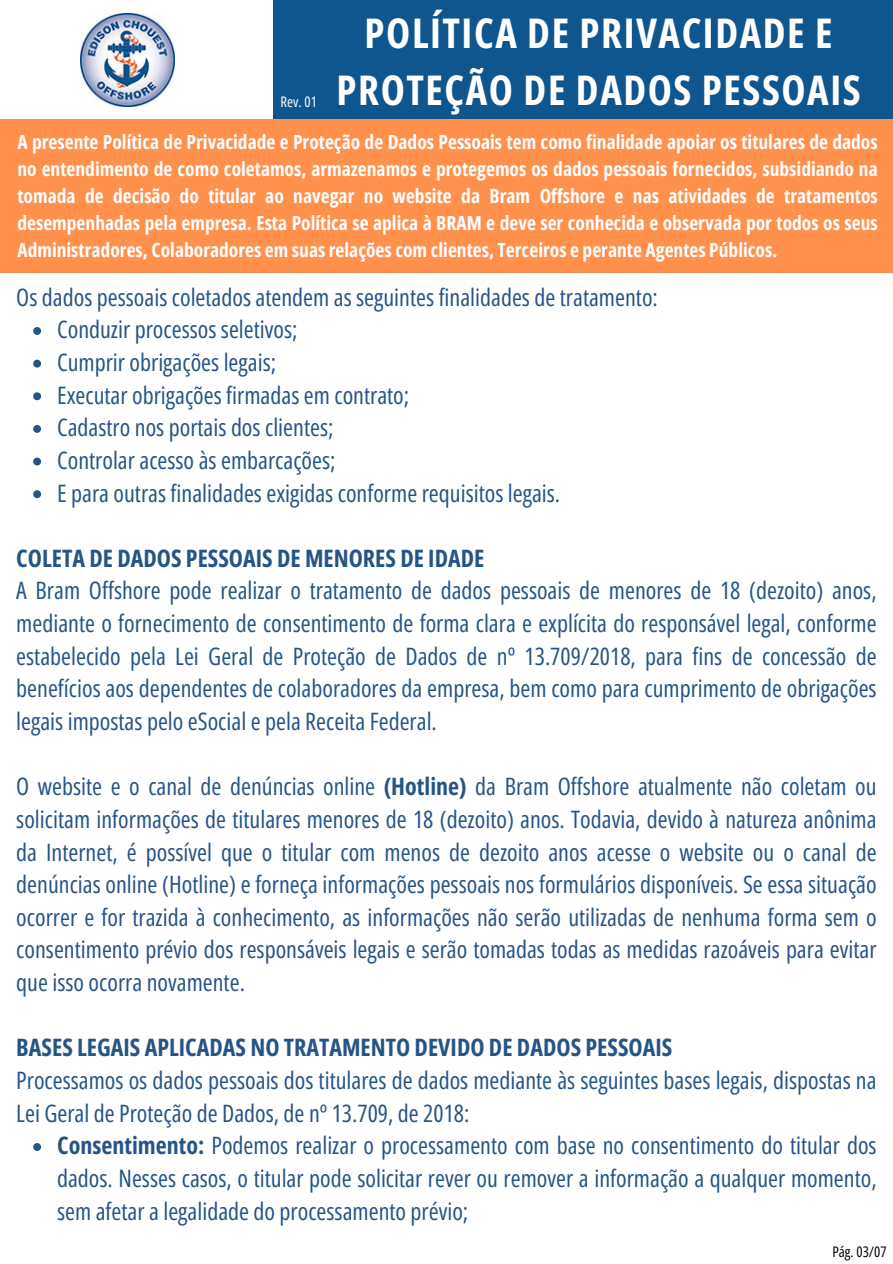
<style>
.page{position:relative;width:893px;height:1264px;background:#fff}
.page>*{position:absolute;margin:0;border:0;box-sizing:border-box;transform-origin:0 0}
.t1{font:700 40.8px/56.2px "Open Sans Condensed";letter-spacing:.04em;color:#fff;text-align:center}
.t2{font:24px/32.7px "Open Sans Condensed";color:#255486;text-align:justify}
.t3{font:700 24px "Open Sans Condensed";color:#255486}
.t4{font:700 19.5px/27px "Open Sans Condensed";color:#fff;text-align:justify}
.t5{font:14.55px "Open Sans Condensed";color:#000}
.t6{font:14.55px "Open Sans Condensed";color:#fff}
.s1{font-weight:700}
</style>
<div class="page">
<div style="left:585px;top:0;width:307px;height:118px;background:#0f558e"></div>
<div style="left:273px;top:0;width:378px;height:118px;background:#0f558e"></div>
<svg style="left:33px;top:327px;width:8px;height:8px"></svg>
<svg style="left:33px;top:360px;width:8px;height:7px"></svg>
<svg style="left:33px;top:392px;width:8px;height:8px"></svg>
<svg style="left:33px;top:425px;width:8px;height:8px"></svg>
<svg style="left:33px;top:457px;width:8px;height:8px"></svg>
<svg style="left:33px;top:490px;width:8px;height:8px"></svg>
<svg style="left:33px;top:1143px;width:8px;height:7px"></svg>
<img style="left:81px;top:13px;width:93px;height:93px">
<div style="left:0;top:119px;width:591px;height:153px;background:#ff914d"></div>
<div style="left:392px;top:119px;width:500px;height:153px;background:#ff914d"></div>
<p class="t1" style="left:336px;top:4px;width:525px">POLÍTICA DE PRIVACIDADE E<br>PROTEÇÃO DE DADOS PESSOAIS</p>
<p class="t4" style="left:17px;top:128px;width:861px">A presente Política de Privacidade e Proteção de Dados Pessoais tem como finalidade apoiar os titulares de dados no entendimento de como coletamos, armazenamos e protegemos os dados pessoais fornecidos, subsidiando na tomada de decisão do titular ao navegar no website da Bram Offshore e nas atividades de tratamentos desempenhadas pela empresa. Esta Política se aplica à BRAM e deve ser conhecida e observada por todos os seus Administradores, Colaboradores em suas relações com clientes, Terceiros e perante Agentes Públicos.</p>
<p class="t6" style="left:280px;top:91px;width:38px">Rev. 01</p>
<p class="t2" style="left:16px;top:280px;width:642px">Os dados pessoais coletados atendem as seguintes finalidades de tratamento:</p>
<p class="t2" style="left:57px;top:312px;width:242px">Conduzir processos seletivos;</p>
<p class="t2" style="left:57px;top:345px;width:220px">Cumprir obrigações legais;</p>
<p class="t2" style="left:57px;top:378px;width:353px">Executar obrigações firmadas em contrato;</p>
<p class="t2" style="left:57px;top:410px;width:278px">Cadastro nos portais dos clientes;</p>
<p class="t2" style="left:57px;top:443px;width:280px">Controlar acesso às embarcações;</p>
<p class="t2" style="left:57px;top:476px;width:504px">E para outras finalidades exigidas conforme requisitos legais.</p>
<p class="t3" style="left:16px;top:541px;width:469px">COLETA DE DADOS PESSOAIS DE MENORES DE IDADE</p>
<p class="t2" style="left:16px;top:573px;width:861px">A Bram Offshore pode realizar o tratamento de dados pessoais de menores de 18 (dezoito) anos, mediante o fornecimento de consentimento de forma clara e explícita do responsável legal, conforme estabelecido pela Lei Geral de Proteção de Dados de nº 13.709/2018, para fins de concessão de benefícios aos dependentes de colaboradores da empresa, bem como para cumprimento de obrigações legais impostas pelo eSocial e pela Receita Federal.</p>
<p class="t2" style="left:16px;top:769px;width:861px">O website e o canal de denúncias online <span class="s1">(Hotline)</span> da Bram Offshore atualmente não coletam ou solicitam informações de titulares menores de 18 (dezoito) anos. Todavia, devido à natureza anônima da Internet, é possível que o titular com menos de dezoito anos acesse o website ou o canal de denúncias online (Hotline) e forneça informações pessoais nos formulários disponíveis. Se essa situação ocorrer e for trazida à conhecimento, as informações não serão utilizadas de nenhuma forma sem o consentimento prévio dos responsáveis legais e serão tomadas todas as medidas razoáveis para evitar que isso ocorra novamente.</p>
<p class="t3" style="left:16px;top:1030px;width:657px">BASES LEGAIS APLICADAS NO TRATAMENTO DEVIDO DE DADOS PESSOAIS</p>
<p class="t2" style="left:16px;top:1063px;width:861px">Processamos os dados pessoais dos titulares de dados mediante às seguintes bases legais, dispostas na<br>Lei Geral de Proteção de Dados, de nº 13.709, de 2018:</p>
<p class="t2" style="left:57px;top:1128px;width:820px"><span class="s1">Consentimento:</span> Podemos realizar o processamento com base no consentimento do titular dos dados. Nesses casos, o titular pode solicitar rever ou remover a informação a qualquer momento, sem afetar a legalidade do processamento prévio;</p>
<p class="t5" style="left:832px;top:1241px;width:56px">Pág. 03/07</p>
</div>
